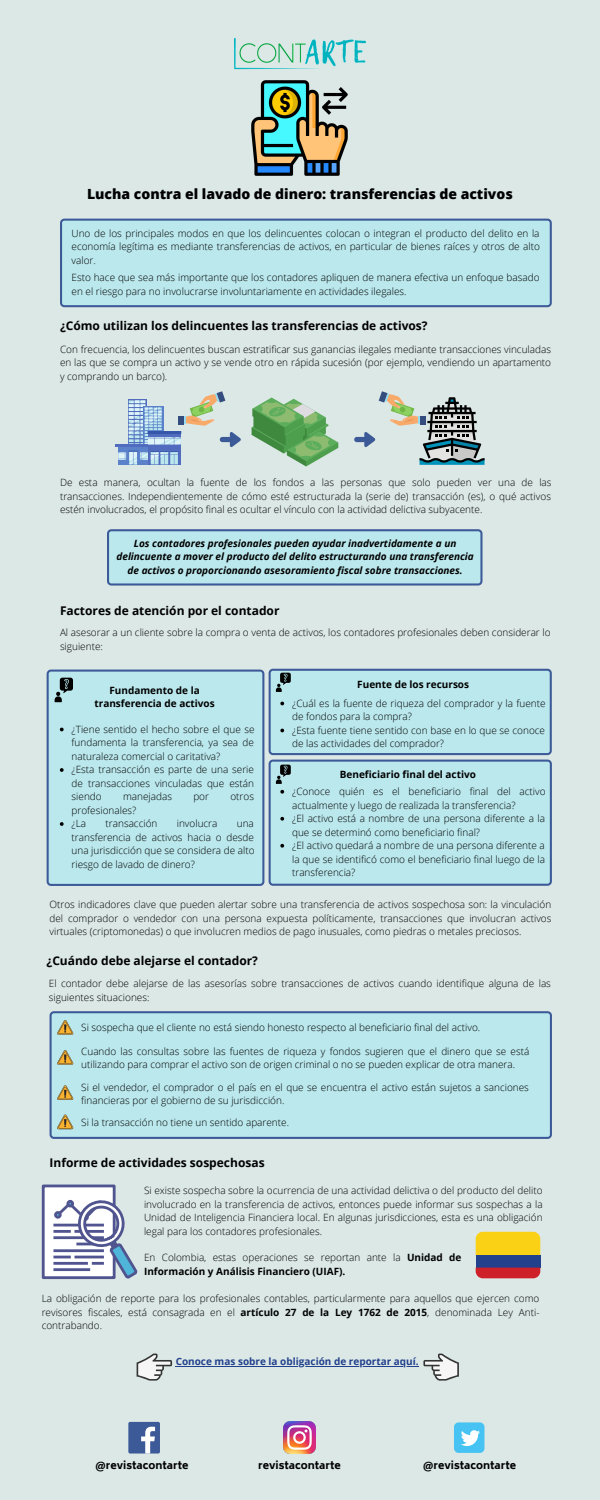
<style>
.page{position:relative;width:600px;height:1500px;background:#dbe8e6}
.page>*{position:absolute;margin:0;border:0;box-sizing:border-box;transform-origin:0 0}
.t1{font:800 14px "Open Sans";color:#000}
.t2{font:700 12px "Open Sans";color:#000}
.t3{font:800 10.4px "Biryani";color:#000}
.t4{font:300 10px/13.5px "Open Sans";color:#000;text-align:justify}
.t5{font:italic 700 10px/13.5px "Open Sans";color:#000;text-align:center}
.t6{font:700 10px/13.5px "Open Sans";color:#000;text-align:center}
.t7{font:700 10px "Open Sans";color:#22408c}
.s1{font-weight:300}
.s2{font-weight:700}
</style>
<div class="page">
<img style="left:235px;top:38px;width:131px;height:32px">
<div style="left:128px;top:1422px;width:32px;height:31px;background:#3d5a98;border-radius:2px"></div>
<svg style="left:141px;top:1427px;width:14px;height:26px"></svg>
<div style="left:454px;top:1422px;width:30px;height:31px;background:#47c3f3;border-radius:5px"></div>
<svg style="left:461px;top:1430px;width:19px;height:16px"></svg>
<img style="left:284px;top:1422px;width:31px;height:31px">
<img style="left:251px;top:80px;width:97px;height:96px">
<hr style="left:115px;top:444px;width:33px;height:3px;background:#516cbe">
<svg style="left:252px;top:398px;width:86px;height:69px"></svg>
<svg style="left:118px;top:391px;width:123px;height:73px"></svg>
<div style="left:179px;top:416px;width:5px;height:9px;background:#344c7e"></div>
<svg style="left:354px;top:391px;width:131px;height:74px"></svg>
<div style="left:60px;top:219px;width:492px;height:88px;background:#bae8ed"></div>
<svg style="left:107px;top:529px;width:376px;height:57px;background:#b0dce5"></svg>
<div style="left:47px;top:670px;width:217px;height:216px;background:#bae8ed"></div>
<svg style="left:55px;top:678px;width:18px;height:24px"></svg>
<div style="left:50px;top:1011px;width:502px;height:128px;background:#bae8ed"></div>
<svg style="left:57px;top:1020px;width:16px;height:15px"></svg>
<svg style="left:57px;top:1050px;width:16px;height:15px"></svg>
<svg style="left:57px;top:1085px;width:16px;height:15px"></svg>
<svg style="left:57px;top:1114px;width:16px;height:15px"></svg>
<div style="left:43px;top:1186px;width:71px;height:92px;background:#fff"></div>
<div style="left:42px;top:1185px;width:74px;height:94px;border:3px solid #51558f"></div>
<svg style="left:53px;top:1198px;width:85px;height:81px"></svg>
<svg style="left:476px;top:1232px;width:64px;height:23px"></svg>
<div style="left:476px;top:1255px;width:64px;height:13px;background:#22408c"></div>
<svg style="left:476px;top:1268px;width:64px;height:10px"></svg>
<svg style="left:137px;top:1354px;width:35px;height:27px"></svg>
<svg style="left:269px;top:669px;width:283px;height:217px;background:#b3dfe7"></svg>
<svg style="left:60px;top:728px;width:4px;height:3px"></svg>
<svg style="left:60px;top:768px;width:4px;height:4px"></svg>
<svg style="left:60px;top:822px;width:4px;height:4px"></svg>
<hr style="left:176px;top:1366px;width:243px;height:1px;background:#22408c">
<svg style="left:423px;top:1354px;width:35px;height:27px"></svg>
<p class="t1" style="left:87px;top:185px;width:427px">Lucha contra el lavado de dinero: transferencias de activos</p>
<p class="t4" style="left:72px;top:226px;width:470px">Uno de los principales modos en que los delincuentes colocan o integran el producto del delito en la economía legítima es mediante transferencias de activos, en particular de bienes raíces y otros de alto valor.</p>
<p class="t4" style="left:72px;top:271px;width:469px">Esto hace que sea más importante que los contadores apliquen de manera efectiva un enfoque basado en el riesgo para no involucrarse involuntariamente en actividades ilegales.</p>
<p class="t2" style="left:60px;top:317px;width:369px">¿Cómo utilizan los delincuentes las transferencias de activos?</p>
<p class="t4" style="left:60px;top:342px;width:493px">Con frecuencia, los delincuentes buscan estratificar sus ganancias ilegales mediante transacciones vinculadas en las que se compra un activo y se vende otro en rápida sucesión (por ejemplo, vendiendo un apartamento y comprando un barco).</p>
<p class="t4" style="left:60px;top:476px;width:493px">De esta manera, ocultan la fuente de los fondos a las personas que solo pueden ver una de las transacciones. Independientemente de cómo esté estructurada la (serie de) transacción (es), o qué activos estén involucrados, el propósito final es ocultar el vínculo con la actividad delictiva subyacente.</p>
<p class="t5" style="left:116px;top:536px;width:359px">Los contadores profesionales pueden ayudar inadvertidamente a un delincuente a mover el producto del delito estructurando una transferencia de activos o proporcionando asesoramiento fiscal sobre transacciones.</p>
<p class="t2" style="left:60px;top:603px;width:221px">Factores de atención por el contador</p>
<p class="t4" style="left:60px;top:626px;width:492px">Al asesorar a un cliente sobre la compra o venta de activos, los contadores profesionales deben considerar lo siguiente:</p>
<p class="t6" style="left:94px;top:683px;width:122px">Fundamento de la transferencia de activos</p>
<p class="t4" style="left:72px;top:722px;width:184px">¿Tiene sentido el hecho sobre el que se fundamenta la transferencia, ya sea de naturaleza comercial o caritativa?</p>
<p class="t4" style="left:72px;top:763px;width:184px">¿Esta transacción es parte de una serie de transacciones vinculadas que están siendo</p>
<p class="t4" style="left:123px;top:790px;width:50px">manejadas</p>
<p class="t4" style="left:193px;top:790px;width:17px">por</p>
<p class="t4" style="left:230px;top:790px;width:25px">otros</p>
<p class="t4" style="left:72px;top:803px;width:66px">profesionales?</p>
<p class="t4" style="left:72px;top:817px;width:16px">¿La</p>
<p class="t4" style="left:106px;top:817px;width:53px">transacción</p>
<p class="t4" style="left:177px;top:817px;width:42px">involucra</p>
<p class="t4" style="left:72px;top:817px;width:185px;text-indent:165px">una transferencia de activos hacia o desde una jurisdicción que se considera de alto riesgo de lavado de dinero?</p>
<p class="t6" style="left:357px;top:678px;width:113px">Fuente de los recursos</p>
<p class="t4" style="left:292px;top:696px;width:255px">¿Cuál es la fuente de riqueza del comprador y la fuente de fondos para la compra?</p>
<p class="t4" style="left:292px;top:723px;width:254px">¿Esta fuente tiene sentido con base en lo que se conoce de las actividades del comprador?</p>
<p class="t6" style="left:340px;top:768px;width:138px">Beneficiario final del activo</p>
<p class="t4" style="left:292px;top:784px;width:255px">¿Conoce quién es el beneficiario final del activo actualmente y luego de realizada la transferencia?</p>
<p class="t4" style="left:292px;top:811px;width:254px">¿El activo está a nombre de una persona diferente a la que se determinó como beneficiario final?</p>
<p class="t4" style="left:292px;top:838px;width:254px">¿El activo quedará a nombre de una persona diferente a la que se identificó como el beneficiario final luego de la transferencia?</p>
<p class="t4" style="left:50px;top:898px;width:503px">Otros indicadores clave que pueden alertar sobre una transferencia de activos sospechosa son: la vinculación del comprador o vendedor con una persona expuesta políticamente, transacciones que involucran activos virtuales (criptomonedas) o que involucren medios de pago inusuales, como piedras o metales preciosos.</p>
<p class="t2" style="left:47px;top:952px;width:213px">¿Cuándo debe alejarse el contador?</p>
<p class="t4" style="left:49px;top:977px;width:504px">El contador debe alejarse de las asesorías sobre transacciones de activos cuando identifique alguna de las siguientes situaciones:</p>
<p class="t4" style="left:81px;top:1021px;width:401px">Si sospecha que el cliente no está siendo honesto respecto al beneficiario final del activo.</p>
<p class="t4" style="left:81px;top:1044px;width:450px">Cuando las consultas sobre las fuentes de riqueza y fondos sugieren que el dinero que se está utilizando para comprar el activo son de origen criminal o no se pueden explicar de otra manera.</p>
<p class="t4" style="left:81px;top:1080px;width:449px">Si el vendedor, el comprador o el país en el que se encuentra el activo están sujetos a sanciones financieras por el gobierno de su jurisdicción.</p>
<p class="t4" style="left:81px;top:1115px;width:209px">Si la transacción no tiene un sentido aparente.</p>
<p class="t2" style="left:50px;top:1154px;width:217px">Informe de actividades sospechosas</p>
<p class="t4" style="left:144px;top:1183px;width:400px">Si existe sospecha sobre la ocurrencia de una actividad delictiva o del producto del delito involucrado en la transferencia de activos, entonces puede informar sus sospechas a la Unidad de Inteligencia Financiera local. En algunas jurisdicciones, esta es una obligación legal para los contadores profesionales.</p>
<p class="t6" style="left:144px;top:1250px;width:319px;text-align:left"><span class="s1">En Colombia, estas operaciones se reportan ante la</span> Unidad de<br>Información y Análisis Financiero (UIAF).</p>
<p class="t4" style="left:42px;top:1292px;width:499px">La obligación de reporte para los profesionales contables, particularmente para aquellos que ejercen como revisores fiscales, está consagrada en el <span class="s2">artículo 27 de la Ley 1762 de 2015</span>, denominada Ley Anti&shy;contrabando.</p>
<p class="t7" style="left:176px;top:1354px;width:245px">Conoce mas sobre la obligación de reportar aquí.</p>
<p class="t3" style="left:96px;top:1459px;width:94px">@revistacontarte</p>
<p class="t3" style="left:258px;top:1459px;width:84px">revistacontarte</p>
<p class="t3" style="left:423px;top:1459px;width:94px">@revistacontarte</p>
</div>
